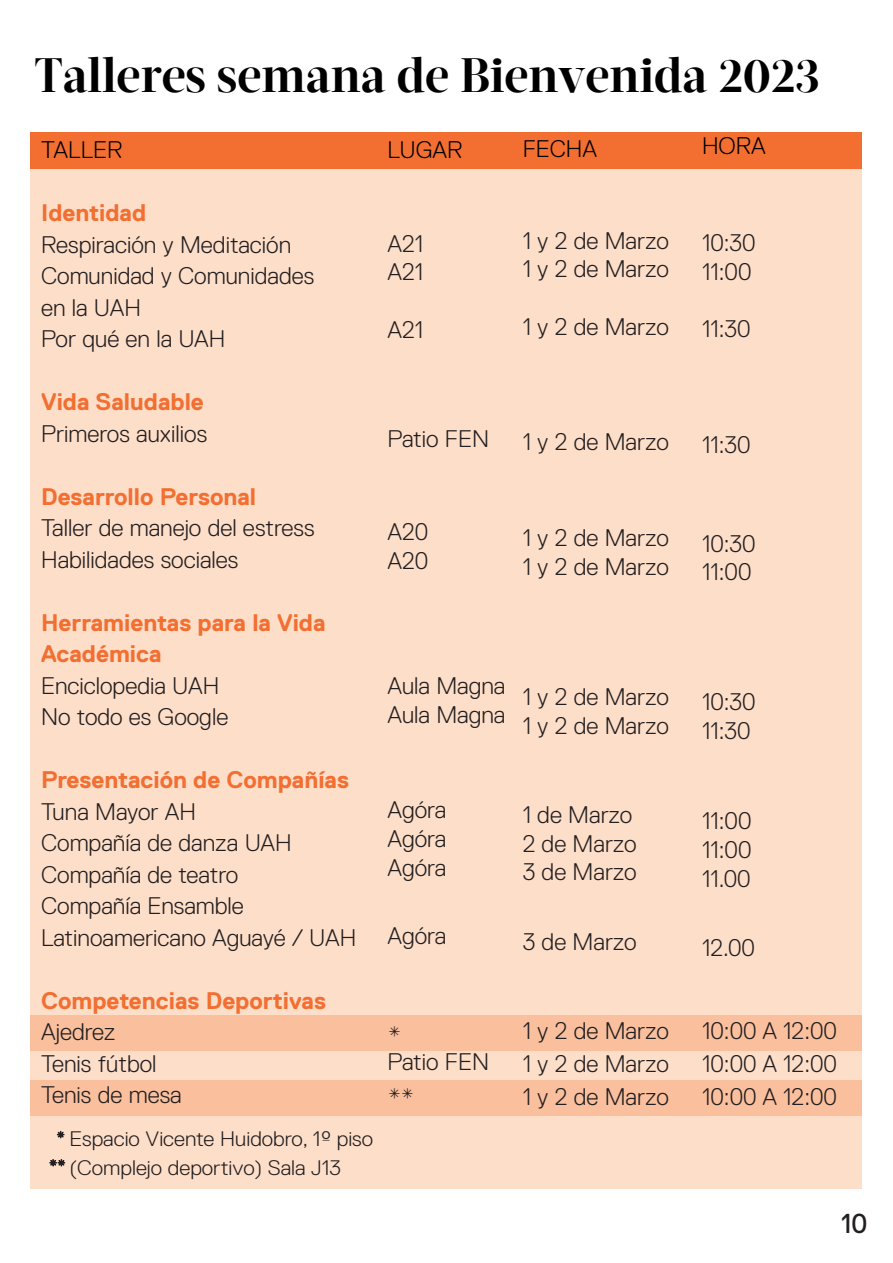
<style>
.page{position:relative;width:893px;height:1263px;background:#fff}
.page>*{position:absolute;margin:0;border:0;box-sizing:border-box;transform-origin:0 0}
.t1{font:700 48px "Acta Display W01";color:#000001}
.t2{font:27.45px "Replica Pro";color:#231f20}
.t3{font:300 24px/28.8px "Replica Pro";color:#231f20}
.t4{font:700 24px/31.5px "Replica";color:#f26e31}
.t5{font:300 24px "Replica Pro";color:#000}
.t6{font:300 21px "Replica Pro";color:#231f20;scale:1.04 1}
</style>
<div class="page">
<div style="left:31px;top:169px;width:831px;height:1020px;background:#fddec9"></div>
<div style="left:31px;top:132px;width:831px;height:37px;background:#f26e31"></div>
<div style="left:31px;top:1015px;width:831px;height:36px;background:#fac09e"></div>
<div style="left:31px;top:1080px;width:831px;height:36px;background:#fac09e"></div>
<svg style="left:57px;top:1131px;width:7px;height:7px"></svg>
<svg style="left:49px;top:1159px;width:16px;height:7px"></svg>
<h1 class="t1" style="left:34px;top:47px;width:787px">Talleres semana de Bienvenida 2023</h1>
<p class="t5" style="left:41px;top:137px;width:83px">TALLER</p>
<p class="t5" style="left:388px;top:136px;width:76px">LUGAR</p>
<p class="t4" style="left:41px;top:197px;width:107px">Identidad</p>
<p class="t3" style="left:41px;top:229px;width:275px;line-height:31.5px">Respiración y Meditación<br>Comunidad y Comunidades en la UAH<br>Por qué en la UAH</p>
<p class="t4" style="left:41px;top:386px;width:164px">Vida Saludable</p>
<p class="t3" style="left:41px;top:419px;width:168px">Primeros auxilios</p>
<p class="t4" style="left:41px;top:480px;width:217px">Desarrollo Personal</p>
<p class="t3" style="left:41px;top:512px;width:275px;line-height:31.5px">Taller de manejo del estress<br>Habilidades sociales</p>
<p class="t3" style="left:388px;top:229px;width:37px">A21<br>A21</p>
<p class="t3" style="left:388px;top:315px;width:37px">A21</p>
<p class="t3" style="left:388px;top:424px;width:103px">Patio FEN</p>
<p class="t3" style="left:388px;top:518px;width:42px">A20<br>A20</p>
<p class="t4" style="left:41px;top:606px;width:286px">Herramientas para la Vida<br>Académica</p>
<p class="t3" style="left:41px;top:670px;width:189px;line-height:31.5px">Enciclopedia UAH<br>No todo es Google</p>
<p class="t4" style="left:41px;top:764px;width:309px">Presentación de Compañías</p>
<p class="t3" style="left:41px;top:796px;width:317px;line-height:31.5px">Tuna Mayor AH<br>Compañía de danza UAH<br>Compañía de teatro<br>Compañía Ensamble<br>Latinoamericano Aguayé / UAH</p>
<p class="t3" style="left:388px;top:672px;width:119px">Aula Magna<br>Aula Magna</p>
<p class="t3" style="left:388px;top:796px;width:60px;text-align:justify">Agóra Agóra Agóra</p>
<p class="t3" style="left:388px;top:921px;width:60px">Agóra</p>
<p class="t4" style="left:41px;top:984px;width:286px">Competencias Deportivas</p>
<p class="t3" style="left:41px;top:1016px;width:142px;line-height:31.5px">Ajedrez<br>Tenis fútbol<br>Tenis de mesa</p>
<p class="t6" style="left:69px;top:1127px;width:294px">Espacio Vicente Huidobro, 1º piso</p>
<p class="t6" style="left:69px;top:1155px;width:263px">(Complejo deportivo) Sala J13</p>
<p class="t3" style="left:388px;top:1022px;width:103px;line-height:27px">*<br>Patio FEN</p>
<p class="t3" style="left:388px;top:1082px;width:28px">**</p>
<p class="t5" style="left:523px;top:135px;width:76px">FECHA</p>
<p class="t3" style="left:523px;top:226px;width:148px">1 y 2 de Marzo<br>1 y 2 de Marzo</p>
<p class="t3" style="left:523px;top:312px;width:148px">1 y 2 de Marzo</p>
<p class="t3" style="left:523px;top:427px;width:148px">1 y 2 de Marzo</p>
<p class="t3" style="left:523px;top:524px;width:148px">1 y 2 de Marzo<br>1 y 2 de Marzo</p>
<p class="t3" style="left:523px;top:682px;width:148px">1 y 2 de Marzo<br>1 y 2 de Marzo</p>
<p class="t3" style="left:523px;top:800px;width:115px">1 de Marzo<br>2 de Marzo<br>3 de Marzo</p>
<p class="t3" style="left:523px;top:927px;width:115px">3 de Marzo</p>
<p class="t3" style="left:523px;top:1014px;width:148px;line-height:33px;text-align:justify">1 y 2 de Marzo 1 y 2 de Marzo 1 y 2 de Marzo</p>
<p class="t5" style="left:702px;top:133px;width:65px">HORA</p>
<p class="t3" style="left:702px;top:228px;width:55px">10:30<br>11:00</p>
<p class="t3" style="left:702px;top:315px;width:50px">11:30</p>
<p class="t3" style="left:702px;top:431px;width:50px">11:30</p>
<p class="t3" style="left:702px;top:529px;width:55px">10:30<br>11:00</p>
<p class="t3" style="left:702px;top:688px;width:55px">10:30<br>11:30</p>
<p class="t3" style="left:702px;top:807px;width:51px;text-align:justify">11:00<br>11:00<br>11.00</p>
<p class="t3" style="left:702px;top:934px;width:54px">12.00</p>
<p class="t3" style="left:702px;top:1015px;width:136px;line-height:33px;text-align:justify">10:00 A 12:00<br>10:00 A 12:00<br>10:00 A 12:00</p>
<p class="t2" style="left:841px;top:1208px;width:28px">10</p>
</div>
